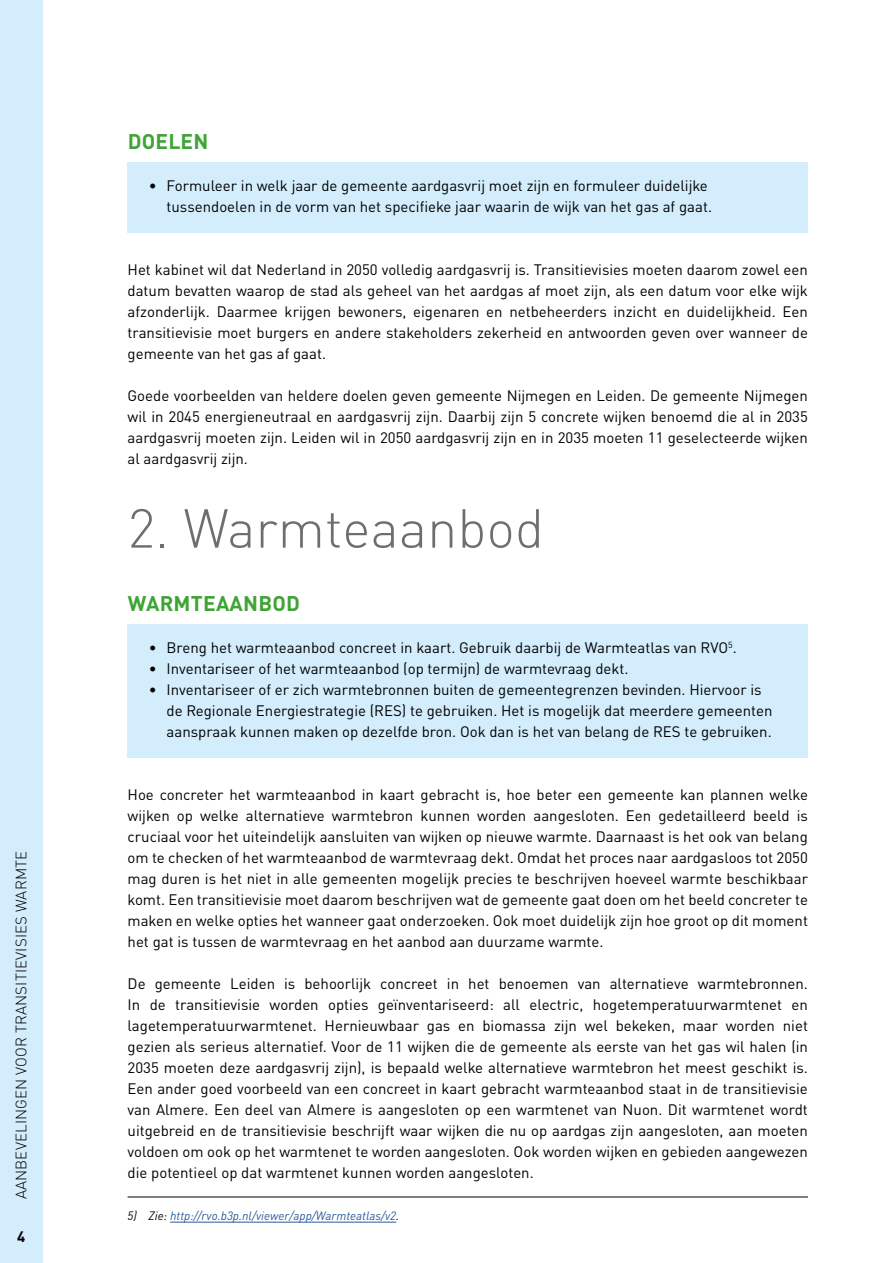
<style>
.page{position:relative;width:893px;height:1263px;background:#fff}
.page>*{position:absolute;margin:0;border:0;box-sizing:border-box;transform-origin:0 0}
.t1{font:300 54px "DINOT";color:#6e6e6e}
.t2{font:700 21px "DINOT";letter-spacing:.01em;color:#3fa435}
.t3{font:15px/21px "DINOT";color:#000;text-align:justify}
.t4{font:300 15px "DINOT";letter-spacing:.01em;color:#000}
.t5{font:700 15px "DINOT";color:#000}
.t6{font:italic 12px "DINOT";color:#255b9a}
.s1{color:#000}
</style>
<div class="page">
<div style="left:128px;top:162px;width:680px;height:70px;background:#d3edfc"></div>
<div style="left:128px;top:624px;width:680px;height:49px;background:#d3edfc"></div>
<div style="left:128px;top:666px;width:680px;height:91px;background:#d3edfc"></div>
<hr style="left:128px;top:1196px;width:680px;height:1px;background:#000">
<hr style="left:170px;top:1222px;width:226px;height:1px;background:#255b9a">
<div style="left:0;top:0;width:43px;height:1263px;background:#d3edfc"></div>
<p class="t4" style="left:12px;top:1199px;width:350px;rotate:-90deg">AANBEVELINGEN VOOR TRANSITIEVISIES WARMTE</p>
<p class="t5" style="left:17px;top:1226px;width:10px">4</p>
<h2 class="t2" style="left:128px;top:127px;width:82px">DOELEN</h2>
<p class="t3" style="left:149px;top:174px;width:565px;text-align:right">• Formuleer in welk jaar de gemeente aardgasvrij moet zijn en formuleer duidelijke tussendoelen in de vorm van het specifieke jaar waarin de wijk van het gas af gaat.</p>
<p class="t3" style="left:128px;top:258px;width:682px">Het kabinet wil dat Nederland in 2050 volledig aardgasvrij is. Transitievisies moeten daarom zowel een datum bevatten waarop de stad als geheel van het aardgas af moet zijn, als een datum voor elke wijk afzonderlijk. Daarmee krijgen bewoners, eigenaren en netbeheerders inzicht en duidelijkheid. Een transitievisie moet burgers en andere stakeholders zekerheid en antwoorden geven over wanneer de gemeente van het gas af gaat.</p>
<p class="t3" style="left:128px;top:384px;width:682px">Goede voorbeelden van heldere doelen geven gemeente Nijmegen en Leiden. De gemeente Nijmegen wil in 2045 energieneutraal en aardgasvrij zijn. Daarbij zijn 5 concrete wijken benoemd die al in 2035 aardgasvrij moeten zijn. Leiden wil in 2050 aardgasvrij zijn en in 2035 moeten 11 geselecteerde wijken al aardgasvrij zijn.</p>
<h1 class="t1" style="left:128px;top:495px;width:418px">2. Warmteaanbod</h1>
<h2 class="t2" style="left:128px;top:589px;width:174px">WARMTEAANBOD</h2>
<p class="t3" style="left:149px;top:636px;width:589px">• Breng het warmteaanbod concreet in kaart. Gebruik daarbij de Warmteatlas van RVO<sup>5</sup>.</p>
<p class="t3" style="left:149px;top:657px;width:481px">• Inventariseer of het warmteaanbod (op termijn) de warmtevraag dekt.</p>
<p class="t3" style="left:167px;top:678px;width:607px;text-align:left;text-indent:-18px">• Inventariseer of er zich warmtebronnen buiten de gemeentegrenzen bevinden. Hiervoor is de Regionale Energiestrategie (RES) te gebruiken. Het is mogelijk dat meerdere gemeenten aanspraak kunnen maken op dezelfde bron. Ook dan is het van belang de RES te gebruiken.</p>
<p class="t3" style="left:128px;top:783px;width:682px">Hoe concreter het warmteaanbod in kaart gebracht is, hoe beter een gemeente kan plannen welke wijken op welke alternatieve warmtebron kunnen worden aangesloten. Een gedetailleerd beeld is cruciaal voor het uiteindelijk aansluiten van wijken op nieuwe warmte. Daarnaast is het ook van belang om te checken of het warmteaanbod de warmtevraag dekt. Omdat het proces naar aardgasloos tot 2050 mag duren is het niet in alle gemeenten mogelijk precies te beschrijven hoeveel warmte beschikbaar komt. Een transitievisie moet daarom beschrijven wat de gemeente gaat doen om het beeld concreter te maken en welke opties het wanneer gaat onderzoeken. Ook moet duidelijk zijn hoe groot op dit moment het gat is tussen de warmtevraag en het aanbod aan duurzame warmte.</p>
<p class="t3" style="left:128px;top:972px;width:682px">De gemeente Leiden is behoorlijk concreet in het benoemen van alternatieve warmtebronnen.<br>In de transitievisie worden opties geïnventariseerd: all electric, hogetemperatuurwarmtenet en lagetemperatuurwarmtenet. Hernieuwbaar gas en biomassa zijn wel bekeken, maar worden niet gezien als serieus alternatief. Voor de 11 wijken die de gemeente als eerste van het gas wil halen (in 2035 moeten deze aardgasvrij zijn), is bepaald welke alternatieve warmtebron het meest geschikt is.<br>Een ander goed voorbeeld van een concreet in kaart gebracht warmteaanbod staat in de transitievisie van Almere. Een deel van Almere is aangesloten op een warmtenet van Nuon. Dit warmtenet wordt uitgebreid en de transitievisie beschrijft waar wijken die nu op aardgas zijn aangesloten, aan moeten voldoen om ook op het warmtenet te worden aangesloten. Ook worden wijken en gebieden aangewezen die potentieel op dat warmtenet kunnen worden aangesloten.</p>
<p class="t6" style="left:128px;top:1207px;width:273px"><span class="s1">5) Zie:</span> http://rvo.b3p.nl/viewer/app/Warmteatlas/v2<span class="s1">.</span></p>
</div>
